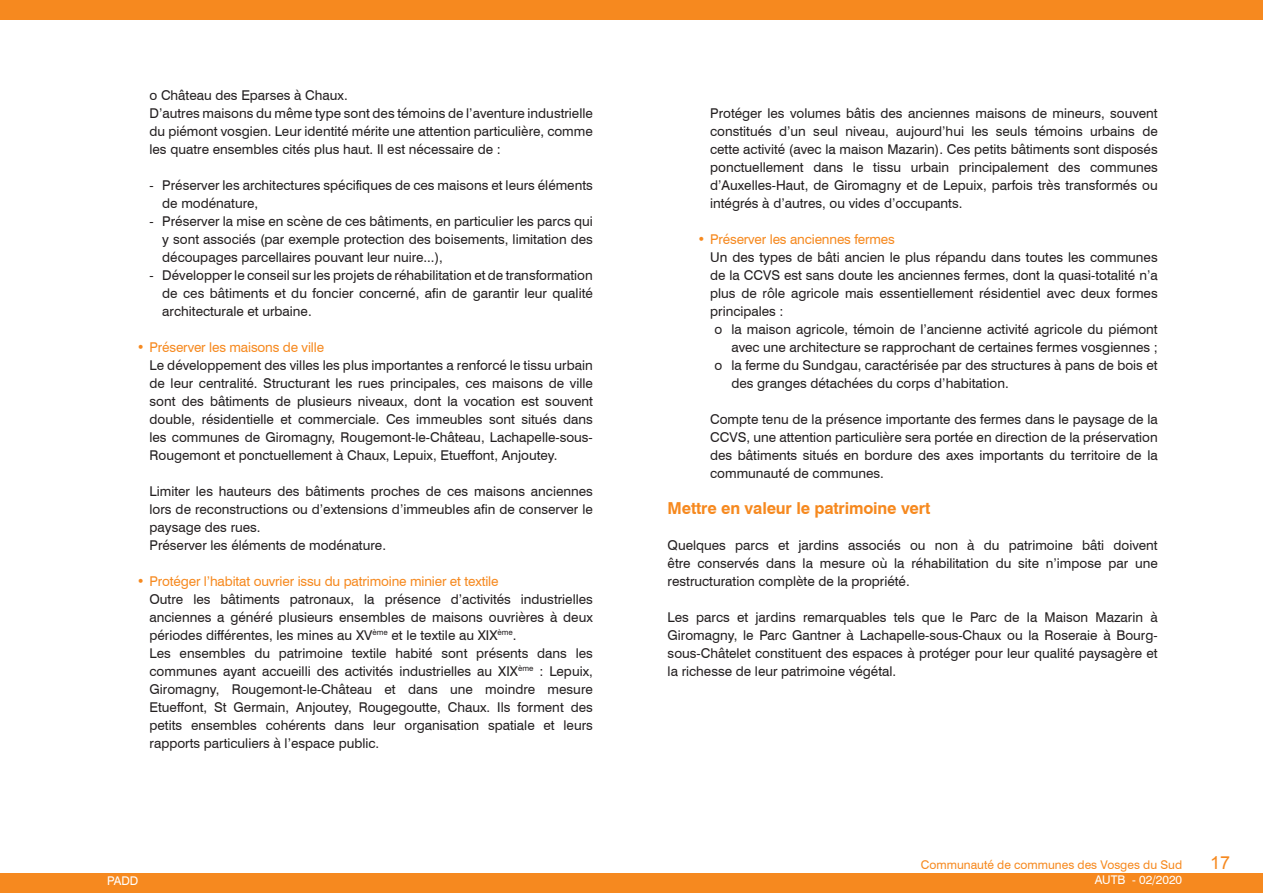
<style>
.page{position:relative;width:1263px;height:893px;background:#fff}
.page>*{position:absolute;margin:0;border:0;box-sizing:border-box;transform-origin:0 0}
.Contexte_étude{font:18px "Arial";color:#f6891f}
.t1{font:700 16.5px "Swiss 721 BT";letter-spacing:-.01em;color:#f6891f}
.t2{font:13.5px/18px "Swiss 721 BT";color:#231f20;text-align:justify}
.t3{font:13.5px "Swiss 721 BT";letter-spacing:-.01em;color:#f6891f}
.t4{font:12px "Swiss 721 BT";color:#f6891f}
.t5{font:12px "Swiss 721 BT";color:#fff}
</style>
<div class="page">
<div style="left:0;top:0;width:1263px;height:19px;background:#f6891f"></div>
<div style="left:0;top:874px;width:1263px;height:19px;background:#f6891f"></div>
<p class="t2" style="left:150px;top:86px;width:200px">o Château des Eparses à Chaux.</p>
<p class="t2" style="left:150px;top:104px;width:445px">D’autres maisons du même type sont des témoins de l’aventure industrielle du piémont vosgien. Leur identité mérite une attention particulière, comme les quatre ensembles cités plus haut. Il est nécessaire de :</p>
<p class="t2" style="left:162px;top:176px;width:432px;text-indent:-13px">- Préserver les architectures spécifiques de ces maisons et leurs éléments de modénature,</p>
<p class="t2" style="left:162px;top:212px;width:432px;text-indent:-13px">- Préserver la mise en scène de ces bâtiments, en particulier les parcs qui y sont associés (par exemple protection des boisements, limitation des découpages parcellaires pouvant leur nuire...),</p>
<p class="t2" style="left:162px;top:266px;width:432px;text-indent:-13px">- Développer le conseil sur les projets de réhabilitation et de transformation de ces bâtiments et du foncier concerné, afin de garantir leur qualité architecturale et urbaine.</p>
<p class="t3" style="left:137px;top:339px;width:189px">• Préserver les maisons de ville</p>
<p class="t2" style="left:150px;top:356px;width:445px">Le développement des villes les plus importantes a renforcé le tissu urbain de leur centralité. Structurant les rues principales, ces maisons de ville sont des bâtiments de plusieurs niveaux, dont la vocation est souvent double, résidentielle et commerciale. Ces immeubles sont situés dans les communes de Giromagny, Rougemont-le-Château, Lachapelle-sous-Rougemont et ponctuellement à Chaux, Lepuix, Etueffont, Anjoutey.</p>
<p class="t2" style="left:150px;top:482px;width:445px">Limiter les hauteurs des bâtiments proches de ces maisons anciennes lors de reconstructions ou d’extensions d’immeubles afin de conserver le paysage des rues.</p>
<p class="t2" style="left:150px;top:536px;width:238px">Préserver les éléments de modénature.</p>
<p class="t3" style="left:137px;top:573px;width:363px">• Protéger l’habitat ouvrier issu du patrimoine minier et textile</p>
<p class="t2" style="left:150px;top:590px;width:445px">Outre les bâtiments patronaux, la présence d’activités industrielles anciennes a généré plusieurs ensembles de maisons ouvrières à deux périodes différentes, les mines au XV<sup>ème</sup> et le textile au XIX<sup>ème</sup>.</p>
<p class="t2" style="left:150px;top:644px;width:445px">Les ensembles du patrimoine textile habité sont présents dans les communes ayant accueilli des activités industrielles au XIX<sup>ème</sup> : Lepuix, Giromagny, Rougemont-le-Château et dans une moindre mesure Etueffont, St Germain, Anjoutey, Rougegoutte, Chaux. Ils forment des petits ensembles cohérents dans leur organisation spatiale et leurs rapports particuliers à l’espace public.</p>
<p class="t2" style="left:710px;top:104px;width:449px">Protéger les volumes bâtis des anciennes maisons de mineurs, souvent constitués d’un seul niveau, aujourd’hui les seuls témoins urbains de cette activité (avec la maison Mazarin). Ces petits bâtiments sont disposés ponctuellement dans le tissu urbain principalement des communes d’Auxelles-Haut, de Giromagny et de Lepuix, parfois très transformés ou intégrés à d’autres, ou vides d’occupants.</p>
<p class="t3" style="left:697px;top:231px;width:199px">• Préserver les anciennes fermes</p>
<p class="t2" style="left:710px;top:248px;width:449px">Un des types de bâti ancien le plus répandu dans toutes les communes de la CCVS est sans doute les anciennes fermes, dont la quasi-totalité n’a plus de rôle agricole mais essentiellement résidentiel avec deux formes principales :</p>
<p class="t2" style="left:714px;top:320px;width:445px;text-align:right">o la maison agricole, témoin de l’ancienne activité agricole du piémont avec une architecture se rapprochant de certaines fermes vosgiennes ;</p>
<p class="t2" style="left:731px;top:356px;width:428px;text-indent:-17px">o la ferme du Sundgau, caractérisée par des structures à pans de bois et des granges détachées du corps d’habitation.</p>
<p class="t2" style="left:710px;top:410px;width:449px">Compte tenu de la présence importante des fermes dans le paysage de la CCVS, une attention particulière sera portée en direction de la préservation des bâtiments situés en bordure des axes importants du territoire de la communauté de communes.</p>
<p class="t1" style="left:668px;top:498px;width:264px">Mettre en valeur le patrimoine vert</p>
<p class="t2" style="left:668px;top:536px;width:492px">Quelques parcs et jardins associés ou non à du patrimoine bâti doivent être conservés dans la mesure où la réhabilitation du site n’impose par une restructuration complète de la propriété.</p>
<p class="t2" style="left:668px;top:608px;width:492px">Les parcs et jardins remarquables tels que le Parc de la Maison Mazarin à Giromagny, le Parc Gantner à Lachapelle-sous-Chaux ou la Roseraie à Bourg&shy;sous-Châtelet constituent des espaces à protéger pour leur qualité paysagère et la richesse de leur patrimoine végétal.</p>
<p class="t4" style="left:921px;top:858px;width:263px">Communauté de communes des Vosges du Sud</p>
<p class="t5" style="left:107px;top:873px;width:33px">PADD</p>
<p class="t5" style="left:1095px;top:873px;width:89px">AUTB - 02/2020</p>
<p class="Contexte_étude" style="left:1210px;top:851px;width:22px">17</p>
</div>
